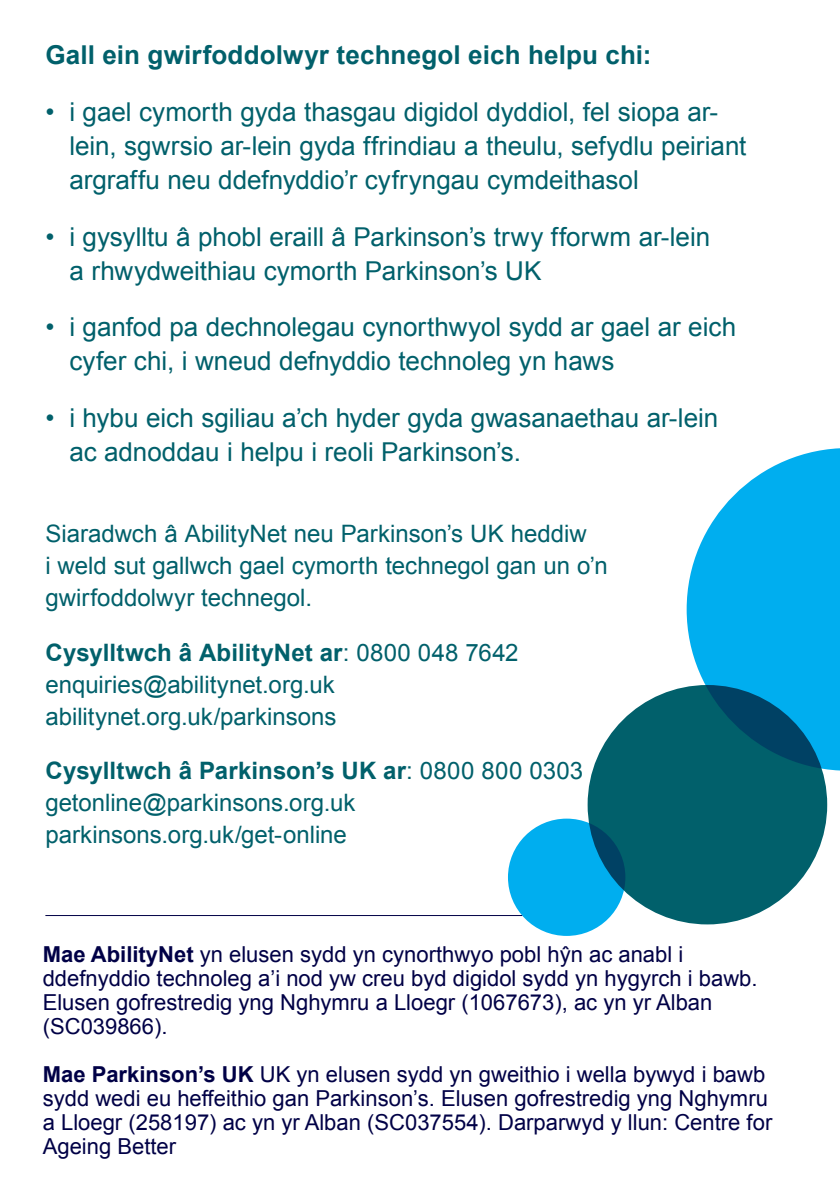
<style>
.page{position:relative;width:840px;height:1191px;background:#fff}
.page>*{position:absolute;margin:0;border:0;box-sizing:border-box;transform-origin:0 0}
.t1{font:26px/34px "Arial";color:#01606b}
.t2{font:700 26px "Arial";letter-spacing:.005em;color:#01606b}
.AbilityNet_paragraph{font:24px/32px "Arial";color:#01606b}
.AbilityNet_small_pri{font:22px/24px "Arial";color:#000046}
.s1{font-weight:700}
</style>
<div class="page">
<hr style="left:45px;top:915px;width:477px;height:1px;background:#000046">
<div style="left:507px;top:818px;width:118px;height:118px;background:#00aeef;border-radius:50%"></div>
<svg style="left:686px;top:448px;width:153px;height:322px;fill:#00aeef"></svg>
<div style="left:587px;top:685px;width:239px;height:239px;background:#01606b;border-radius:50%"></div>
<p class="t2" style="left:45px;top:38px;width:607px">Gall ein gwirfoddolwyr technegol eich helpu chi:</p>
<p class="t1" style="left:69px;top:95px;width:678px;text-indent:-24px">• i gael cymorth gyda thasgau digidol dyddiol, fel siopa ar&shy;lein, sgwrsio ar-lein gyda ffrindiau a theulu, sefydlu peiriant argraffu neu ddefnyddio’r cyfryngau cymdeithasol</p>
<p class="t1" style="left:69px;top:220px;width:642px;text-indent:-24px">• i gysylltu â phobl eraill â Parkinson’s trwy fforwm ar-lein a rhwydweithiau cymorth Parkinson’s UK</p>
<p class="t1" style="left:69px;top:310px;width:668px;text-indent:-24px">• i ganfod pa dechnolegau cynorthwyol sydd ar gael ar eich cyfer chi, i wneud defnyddio technoleg yn haws</p>
<p class="t1" style="left:69px;top:401px;width:650px;text-indent:-24px">• i hybu eich sgiliau a’ch hyder gyda gwasanaethau ar-lein ac adnoddau i helpu i reoli Parkinson’s.</p>
<p class="AbilityNet_paragraph" style="left:45px;top:518px;width:563px">Siaradwch â AbilityNet neu Parkinson’s UK heddiw<br>i weld sut gallwch gael cymorth technegol gan un o’n gwirfoddolwyr technegol.</p>
<p class="AbilityNet_paragraph" style="left:45px;top:636px;width:474px"><span class="s1">Cysylltwch â AbilityNet ar</span>: 0800 048 7642 enquiries@abilitynet.org.uk abilitynet.org.uk/parkinsons</p>
<p class="AbilityNet_paragraph" style="left:45px;top:755px;width:539px"><span class="s1">Cysylltwch â Parkinson’s UK ar</span>: 0800 800 0303 getonline@parkinsons.org.uk parkinsons.org.uk/get-online</p>
<p class="AbilityNet_small_pri" style="left:43px;top:942px;width:716px"><span class="s1">Mae AbilityNet</span> yn elusen sydd yn cynorthwyo pobl hŷn ac anabl i ddefnyddio technoleg a’i nod yw creu byd digidol sydd yn hygyrch i bawb.<br>Elusen gofrestredig yng Nghymru a Lloegr (1067673), ac yn yr Alban (SC039866).</p>
<p class="AbilityNet_small_pri" style="left:43px;top:1062px;width:730px"><span class="s1">Mae Parkinson’s UK</span> UK yn elusen sydd yn gweithio i wella bywyd i bawb sydd wedi eu heffeithio gan Parkinson’s. Elusen gofrestredig yng Nghymru a Lloegr (258197) ac yn yr Alban (SC037554). Darparwyd y llun: Centre for Ageing Better</p>
</div>
